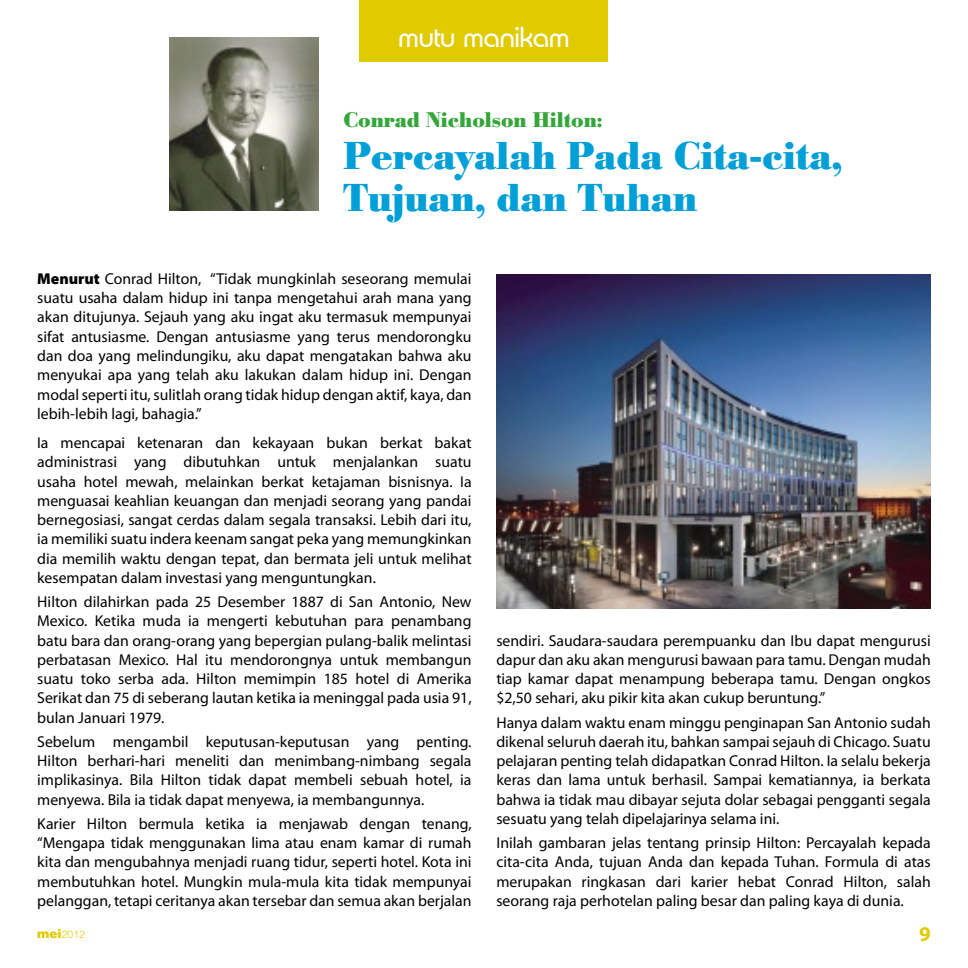
<style>
.page{position:relative;width:968px;height:968px;background:#fff}
.page>*{position:absolute;margin:0;border:0;box-sizing:border-box;transform-origin:0 0}
.t1{font:38.5px/42px "Poster";color:#009fd7}
.t2{font:28px "Brian Becker";color:#fff}
.t3{font:21px "Poster";color:#35a63b}
.t4{font:15.75px/19.2px "Myriad Pro";color:#000;text-align:justify}
.t5{font:300 10.5px "Helvetica LT Std";color:#e0ca00}
.s1{font-weight:900}
.s2{font-weight:900;font-size:12.25px}
</style>
<div class="page">
<div style="left:360px;top:0;width:248px;height:62px;background:#e0ca00"></div>
<img style="left:170px;top:37px;width:148px;height:173px">
<img style="left:496px;top:274px;width:434px;height:334px">
<h2 class="t2" style="left:398px;top:21px;width:172px">mutu manikam</h2>
<h3 class="t3" style="left:343px;top:107px;width:261px">Conrad Nicholson Hilton:</h3>
<h1 class="t1" style="left:343px;top:136px;width:500px">Percayalah Pada Cita-cita,<br>Tujuan, dan Tuhan</h1>
<p class="t4" style="left:37px;top:269px;width:436px"><span class="s1">Menurut</span> Conrad Hilton, “Tidak mungkinlah seseorang memulai suatu usaha dalam hidup ini tanpa mengetahui arah mana yang akan ditujunya. Sejauh yang aku ingat aku termasuk mempunyai sifat antusiasme. Dengan antusiasme yang terus mendorongku dan doa yang melindungiku, aku dapat mengatakan bahwa aku menyukai apa yang telah aku lakukan dalam hidup ini. Dengan modal seperti itu, sulitlah orang tidak hidup dengan aktif, kaya, dan lebih-lebih lagi, bahagia.”</p>
<p class="t4" style="left:37px;top:433px;width:436px">Ia mencapai ketenaran dan kekayaan bukan berkat bakat administrasi yang dibutuhkan untuk menjalankan suatu usaha hotel mewah, melainkan berkat ketajaman bisnisnya. Ia menguasai keahlian keuangan dan menjadi seorang yang pandai bernegosiasi, sangat cerdas dalam segala transaksi. Lebih dari itu, ia memiliki suatu indera keenam sangat peka yang memungkinkan dia memilih waktu dengan tepat, dan bermata jeli untuk melihat kesempatan dalam investasi yang menguntungkan.</p>
<p class="t4" style="left:37px;top:591px;width:436px">Hilton dilahirkan pada 25 Desember 1887 di San Antonio, New Mexico. Ketika muda ia mengerti kebutuhan para penambang batu bara dan orang-orang yang bepergian pulang-balik melintasi perbatasan Mexico. Hal itu mendorongnya untuk membangun suatu toko serba ada. Hilton memimpin 185 hotel di Amerika Serikat dan 75 di seberang lautan ketika ia meninggal pada usia 91, bulan Januari 1979.</p>
<p class="t4" style="left:37px;top:731px;width:436px">Sebelum mengambil keputusan-keputusan yang penting.<br>Hilton berhari-hari meneliti dan menimbang-nimbang segala implikasinya. Bila Hilton tidak dapat membeli sebuah hotel, ia menyewa. Bila ia tidak dapat menyewa, ia membangunnya.</p>
<p class="t4" style="left:37px;top:813px;width:436px">Karier Hilton bermula ketika ia menjawab dengan tenang, “Mengapa tidak menggunakan lima atau enam kamar di rumah kita dan mengubahnya menjadi ruang tidur, seperti hotel. Kota ini membutuhkan hotel. Mungkin mula-mula kita tidak mempunyai pelanggan, tetapi ceritanya akan tersebar dan semua akan berjalan</p>
<p class="t5" style="left:37px;top:927px;width:49px"><span class="s2">mei</span>2012</p>
<p class="t4" style="left:496px;top:630px;width:436px">sendiri. Saudara-saudara perempuanku dan Ibu dapat mengurusi dapur dan aku akan mengurusi bawaan para tamu. Dengan mudah tiap kamar dapat menampung beberapa tamu. Dengan ongkos $2,50 sehari, aku pikir kita akan cukup beruntung.”</p>
<p class="t4" style="left:496px;top:712px;width:436px">Hanya dalam waktu enam minggu penginapan San Antonio sudah dikenal seluruh daerah itu, bahkan sampai sejauh di Chicago. Suatu pelajaran penting telah didapatkan Conrad Hilton. Ia selalu bekerja keras dan lama untuk berhasil. Sampai kematiannya, ia berkata bahwa ia tidak mau dibayar sejuta dolar sebagai pengganti segala sesuatu yang telah dipelajarinya selama ini.</p>
<p class="t4" style="left:496px;top:832px;width:436px">Inilah gambaran jelas tentang prinsip Hilton: Percayalah kepada cita-cita Anda, tujuan Anda dan kepada Tuhan. Formula di atas merupakan ringkasan dari karier hebat Conrad Hilton, salah seorang raja perhotelan paling besar dan paling kaya di dunia.</p>
</div>
